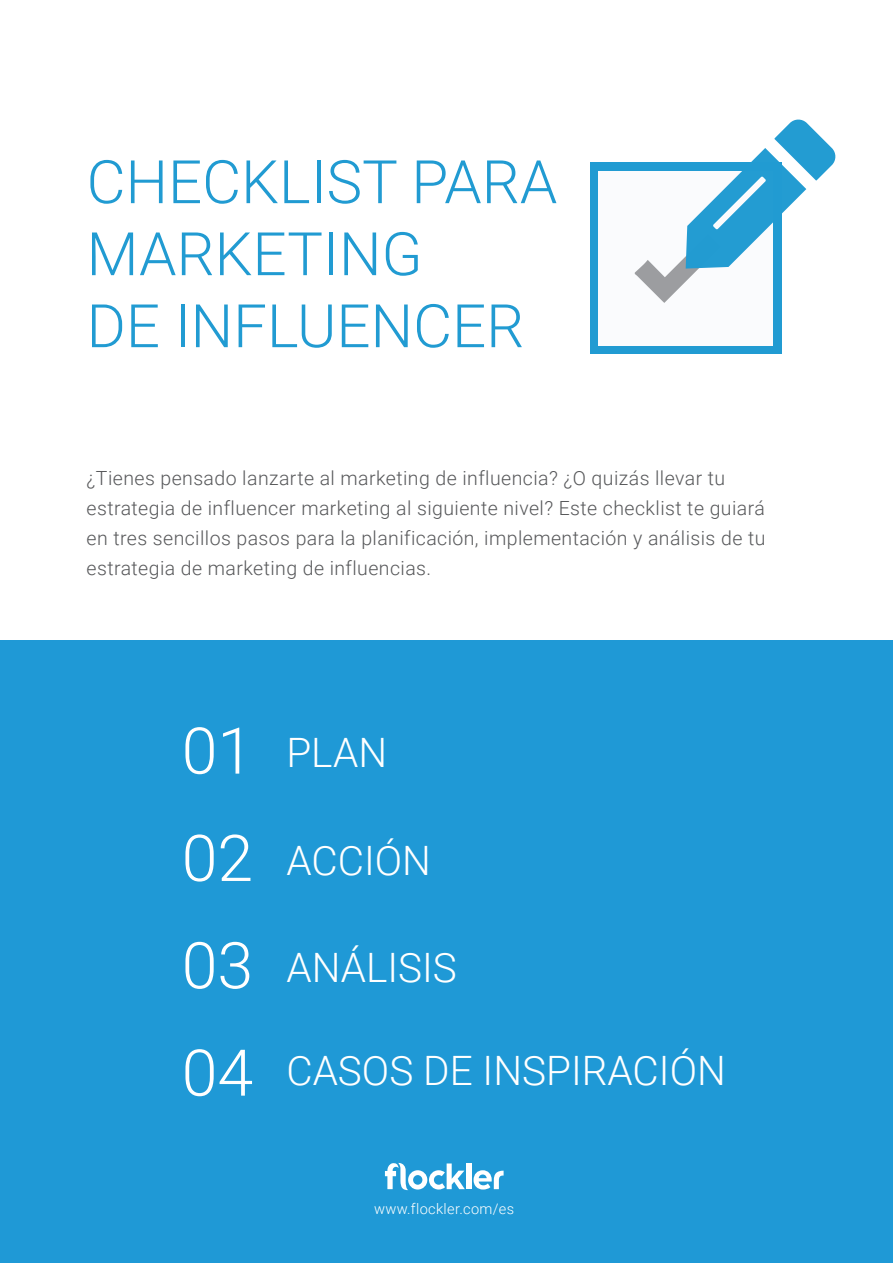
<style>
.page{position:relative;width:893px;height:1263px;background:#fff}
.page>*{position:absolute;margin:0;border:0;box-sizing:border-box;transform-origin:0 0}
.t1{font:300 64.5px/107.4px "Roboto";color:#fff}
.t2{font:300 60px/72px "Roboto";color:#219bd2}
.t3{font:300 40.5px "Roboto";color:#fff}
.t4{font:300 19.5px/30px "Roboto";letter-spacing:.02em;color:#57585a}
.t5{font:300 14.55px "Roboto";letter-spacing:.02em;color:#fff}
.s1{font-size:64.5px}
</style>
<div class="page">
<div style="left:0;top:640px;width:893px;height:623px;background:#1f99d6"></div>
<div style="left:590px;top:163px;width:191px;height:191px;background:#219bd2"></div>
<div style="left:598px;top:171px;width:175px;height:174px;background:#fafbfd"></div>
<svg style="left:635px;top:120px;width:200px;height:183px"></svg>
<div style="left:466px;top:1163px;width:5px;height:26px;background:#fff"></div>
<svg style="left:474px;top:1170px;width:30px;height:19px"></svg>
<svg style="left:385px;top:1163px;width:80px;height:27px"></svg>
<h2 class="t2" style="left:87px;top:144px;width:472px">CHECKLIST PARA<br>MARKETING<br>DE INFLUENCER</h2>
<p class="t4" style="left:87px;top:462px;width:680px">¿Tienes pensado lanzarte al marketing de influencia? ¿O quizás llevar tu estrategia de influencer marketing al siguiente nivel? Este checklist te guiará en tres sencillos pasos para la planificación, implementación y análisis de tu estrategia de marketing de influencias.</p>
<h3 class="t3" style="left:182px;top:724px;width:207px"><span class="s1">01</span> PLAN</h3>
<h1 class="t1" style="left:182px;top:802px;width:73px">02<br>03</h1>
<h3 class="t3" style="left:286px;top:832px;width:146px">ACCIÓN</h3>
<h3 class="t3" style="left:286px;top:939px;width:172px">ANÁLISIS</h3>
<h3 class="t3" style="left:182px;top:1042px;width:546px"><span class="s1">04</span> CASOS DE INSPIRACIÓN</h3>
<p class="t5" style="left:374px;top:1198px;width:142px">www.flockler.com/es</p>
</div>
